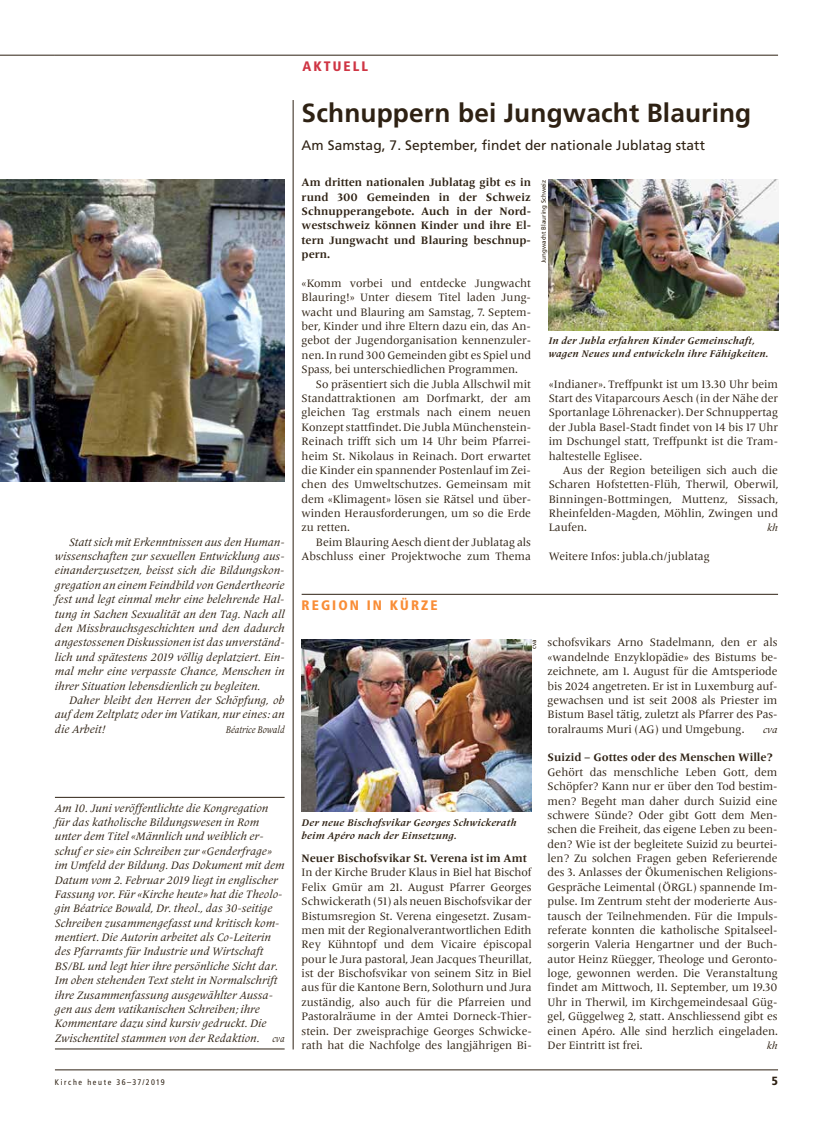
<style>
.page{position:relative;width:833px;height:1134px;background:#fff}
.page>*{position:absolute;margin:0;border:0;box-sizing:border-box;transform-origin:0 0}
.t1{font:700 26.25px "Frutiger";letter-spacing:.005em;color:#2e2113}
.t2{font:13.75px "Frutiger";letter-spacing:.005em;color:#2e2113}
.t3{font:900 condensed 13.75px "Frutiger";letter-spacing:.15em;color:#f98d37}
.t4{font:900 condensed 13.75px "Frutiger";letter-spacing:.15em;color:#cf3544}
.t5{font:900 condensed 11.88px "Frutiger";color:#2e2113}
.t6{font:11.25px/14.4px "Frutiger Serif LT Pro";color:#2e2113;text-align:justify}
.t7{font:italic 11.25px/14.4px "Frutiger Serif LT Pro";color:#2e2113;text-align:justify}
.t8{font:700 11.25px/14.4px "Frutiger Serif LT Pro";color:#2e2113;text-align:justify}
.t9{font:italic 700 10px/12.5px "Frutiger Serif LT Pro";letter-spacing:.025em;color:#2e2113}
.t10{font:italic 10px "Frutiger Serif LT Pro";color:#2e2113;scale:.85 1}
.t11{font:italic 10px "Frutiger Serif LT Pro";color:#2e2113}
.t12{font:condensed 8.12px "Frutiger";letter-spacing:.2em;color:#2e2113}
.t13{font:6.25px "Frutiger";color:#2e2113}
.s1{font-size:10px}
</style>
<div class="page">
<hr style="left:55px;top:1070px;width:723px;height:1px;background:#2e2113">
<hr style="left:55px;top:55px;width:723px;height:1px;background:#2e2113">
<img style="left:548px;top:179px;width:230px;height:151px">
<hr style="left:293px;top:100px;width:1px;height:949px;background:#2e2113">
<hr style="left:302px;top:594px;width:476px;height:1px;background:#2e2113">
<img style="left:302px;top:639px;width:229px;height:172px">
<hr style="left:55px;top:797px;width:230px;height:1px;background:#2e2113">
<hr style="left:55px;top:1049px;width:230px;height:1px;background:#2e2113">
<hr style="left:0;top:55px;width:55px;height:1px;background:#2e2113">
<img style="left:0;top:179px;width:285px;height:302px">
<p class="t7" style="left:55px;top:535px;width:231px;text-indent:14px">Statt sich mit Erkenntnissen aus den Human&shy;wissenschaften zur sexuellen Entwicklung aus&shy;einanderzusetzen, beisst sich die Bildungskon&shy;gregation an einem Feindbild von Gendertheorie fest und legt einmal mehr eine belehrende Hal&shy;tung in Sachen Sexualität an den Tag. Nach all den Missbrauchsgeschichten und den dadurch angestossenen Diskussionen ist das unverständ&shy;lich und spätestens 2019 völlig deplatziert. Ein&shy;mal mehr eine verpasste Chance, Menschen in ihrer Situation lebensdienlich zu begleiten.</p>
<p class="t7" style="left:55px;top:693px;width:231px;text-indent:14px">Daher bleibt den Herren der Schöpfung, ob auf dem Zeltplatz oder im Vatikan, nur eines: an die Arbeit!</p>
<p class="t10" style="left:226px;top:723px;width:71px">Béatrice Bowald</p>
<p class="t7" style="left:55px;top:801px;width:231px;text-align:left">Am 10. Juni veröffentlichte die Kongregation für das katholische Bildungswesen in Rom unter dem Titel «Männlich und weiblich er&shy;schuf er sie» ein Schreiben zur «Genderfrage» im Umfeld der Bildung. Das Dokument mit dem Datum vom 2. Februar 2019 liegt in englischer Fassung vor. Für «Kirche heute» hat die Theolo&shy;gin Béatrice Bowald, Dr. theol., das 30-seitige Schreiben zusammengefasst und kritisch kom&shy;mentiert. Die Autorin arbeitet als Co-Leiterin des Pfarramts für Industrie und Wirtschaft BS/BL und legt hier ihre persönliche Sicht dar.<br>Im oben stehenden Text steht in Normalschrift ihre Zusammenfassung ausgewählter Aussa&shy;gen aus dem vatikanischen Schreiben; ihre Kommentare dazu sind kursiv gedruckt. Die Zwischentitel stammen von der Redaktion. <span class="s1">cva</span></p>
<p class="t4" style="left:302px;top:58px;width:67px">AKTUELL</p>
<h1 class="t1" style="left:302px;top:97px;width:451px">Schnuppern bei Jungwacht Blauring</h1>
<p class="t2" style="left:302px;top:137px;width:405px">Am Samstag, 7. September, findet der nationale Jublatag statt</p>
<p class="t8" style="left:302px;top:175px;width:231px">Am dritten nationalen Jublatag gibt es in rund 300 Gemeinden in der Schweiz Schnupperangebote. Auch in der Nord&shy;westschweiz können Kinder und ihre El&shy;tern Jungwacht und Blauring beschnup&shy;pern.</p>
<p class="t6" style="left:302px;top:276px;width:231px">«Komm vorbei und entdecke Jungwacht Blauring!» Unter diesem Titel laden Jung&shy;wacht und Blauring am Samstag, 7. Septem&shy;ber, Kinder und ihre Eltern dazu ein, das An&shy;gebot der Jugendorganisation kennenzuler&shy;nen. In rund 300 Gemeinden gibt es Spiel und Spass, bei unterschiedlichen Programmen.</p>
<p class="t6" style="left:302px;top:377px;width:231px;text-indent:14px">So präsentiert sich die Jubla Allschwil mit Standattraktionen am Dorfmarkt, der am gleichen Tag erstmals nach einem neuen Konzept stattfindet. Die Jubla Münchenstein-Reinach trifft sich um 14 Uhr beim Pfarrei&shy;heim St. Nikolaus in Reinach. Dort erwartet die Kinder ein spannender Postenlauf im Zei&shy;chen des Umweltschutzes. Gemeinsam mit dem «Klimagent» lösen sie Rätsel und über&shy;winden Herausforderungen, um so die Erde zu retten.</p>
<p class="t6" style="left:302px;top:535px;width:231px;text-align:right">Beim Blauring Aesch dient der Jublatag als<br>Abschluss einer Projektwoche zum Thema</p>
<p class="t13" style="left:540px;top:263px;width:84px;rotate:-90deg">Jungwacht Blauring Schweiz</p>
<p class="t9" style="left:548px;top:335px;width:221px">In der Jubla erfahren Kinder Gemeinschaft, wagen Neues und entwickeln ihre Fähigkeiten.</p>
<p class="t6" style="left:549px;top:377px;width:231px">«Indianer». Treffpunkt ist um 13.30 Uhr beim Start des Vitaparcours Aesch (in der Nähe der Sportanlage Löhrenacker). Der Schnuppertag der Jubla Basel-Stadt findet von 14 bis 17 Uhr im Dschungel statt, Treffpunkt ist die Tram&shy;haltestelle Eglisee.</p>
<p class="t6" style="left:549px;top:463px;width:231px;text-indent:14px">Aus der Region beteiligen sich auch die Scharen Hofstetten-Flüh, Therwil, Oberwil, Binningen-Bottmingen, Muttenz, Sissach, Rheinfelden-Magden, Möhlin, Zwingen und Laufen.</p>
<p class="t11" style="left:767px;top:522px;width:12px">kh</p>
<p class="t6" style="left:549px;top:549px;width:162px">Weitere Infos: jubla.ch/jublatag</p>
<p class="t3" style="left:302px;top:597px;width:137px">REGION IN KÜRZE</p>
<p class="t13" style="left:530px;top:648px;width:11px;rotate:-90deg">cva</p>
<p class="t9" style="left:302px;top:816px;width:216px">Der neue Bischofsvikar Georges Schwickerath beim Apéro nach der Einsetzung.</p>
<p class="t8" style="left:302px;top:851px;width:227px">Neuer Bischofsvikar St. Verena ist im Amt</p>
<p class="t6" style="left:302px;top:865px;width:232px">In der Kirche Bruder Klaus in Biel hat Bischof Felix Gmür am 21. August Pfarrer Georges Schwickerath (51) als neuen Bischofsvikar der Bistumsregion St. Verena eingesetzt. Zusam&shy;men mit der Regionalverantwortlichen Edith Rey Kühntopf und dem Vicaire épiscopal pour le Jura pastoral, Jean Jacques Theurillat, ist der Bischofsvikar von seinem Sitz in Biel aus für die Kantone Bern, Solothurn und Jura zuständig, also auch für die Pfarreien und Pastoralräume in der Amtei Dorneck-Thier&shy;stein. Der zweisprachige Georges Schwicke&shy;rath hat die Nachfolge des langjährigen Bi-</p>
<p class="t6" style="left:547px;top:635px;width:231px">schofsvikars Arno Stadelmann, den er als «wandelnde Enzyklopädie» des Bistums be&shy;zeichnete, am 1. August für die Amtsperiode bis 2024 angetreten. Er ist in Luxemburg auf&shy;gewachsen und ist seit 2008 als Priester im Bistum Basel tätig, zuletzt als Pfarrer des Pas&shy;toralraums Muri (AG) und Umgebung.</p>
<p class="t11" style="left:763px;top:723px;width:16px">cva</p>
<p class="t8" style="left:547px;top:750px;width:227px">Suizid – Gottes oder des Menschen Wille?</p>
<p class="t6" style="left:547px;top:765px;width:232px;text-align:left">Gehört das menschliche Leben Gott, dem Schöpfer? Kann nur er über den Tod bestim&shy;men? Begeht man daher durch Suizid eine schwere Sünde? Oder gibt Gott dem Men&shy;schen die Freiheit, das eigene Leben zu been&shy;den? Wie ist der begleitete Suizid zu beurtei&shy;len? Zu solchen Fragen geben Referierende des 3. Anlasses der Ökumenischen Religions-Gespräche Leimental (ÖRGL) spannende Im&shy;pulse. Im Zentrum steht der moderierte Aus&shy;tausch der Teilnehmenden. Für die Impuls&shy;referate konnten die katholische Spitalseel&shy;sorgerin Valeria Hengartner und der Buch&shy;autor Heinz Rüegger, Theologe und Geronto&shy;loge, gewonnen werden. Die Veranstaltung findet am Mittwoch, 11. September, um 19.30<br>Uhr in Therwil, im Kirchgemeindesaal Güg&shy;gel, Güggelweg 2, statt. Anschliessend gibt es einen Apéro. Alle sind herzlich eingeladen.<br>Der Eintritt ist frei.</p>
<p class="t11" style="left:766px;top:1039px;width:12px">kh</p>
<p class="t12" style="left:55px;top:1077px;width:111px">Kirche heute 36–37/2019</p>
<p class="t5" style="left:772px;top:1074px;width:8px">5</p>
</div>
